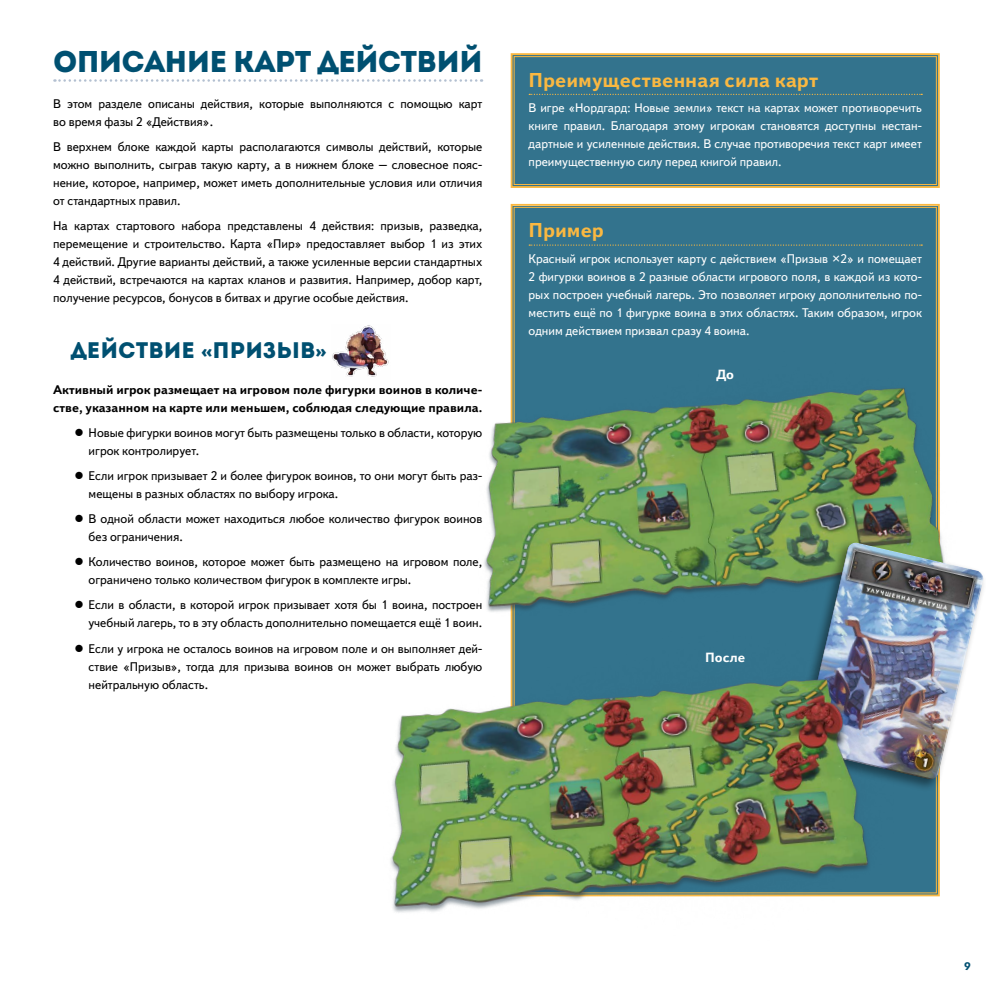
<style>
.page{position:relative;width:993px;height:993px;background:#fff}
.page>*{position:absolute;margin:0;border:0;box-sizing:border-box;transform-origin:0 0}
.t1{font:30px "Intro";letter-spacing:-.03em;color:#005071}
.t2{font:22.5px "Intro";color:#005071}
.t3{font:700 20px "Textbook New";letter-spacing:.005em;color:#fab841}
.t4{font:700 13.38px "Textbook New";color:#fff}
.t5{font:12.5px/18px "Textbook New";color:#000}
.t6{font:12.5px/18px "Textbook New";color:#fff;text-align:justify}
.t7{font:700 12.5px/18px "Textbook New";color:#000}
.t8{font:700 12.5px "Serenity";color:#005071}
.s1{font-family:"Serenity";font-weight:700}
</style>
<div class="page">
<svg style="left:54px;top:79px;width:428px;height:3px"></svg>
<img style="left:332px;top:325px;width:57px;height:52px">
<div style="left:510px;top:53px;width:430px;height:135px;background:#33738d"></div>
<div style="left:513px;top:56px;width:423px;height:129px;border:1px solid #fab841"></div>
<svg style="left:510px;top:203px;width:430px;height:694px;background:#3f788a"></svg>
<img style="left:484px;top:301px;width:458px;height:287px">
<div style="left:790px;top:539px;width:196px;height:252px;background:#000;opacity:.45"></div>
<svg style="left:803px;top:540px;width:182px;height:239px"></svg>
<img style="left:799px;top:542px;width:183px;height:239px">
<div style="left:371px;top:590px;width:526px;height:355px;background:#233845;opacity:.5"></div>
<img style="left:373px;top:588px;width:521px;height:351px">
<h1 class="t1" style="left:53px;top:44px;width:430px">ОПИСАНИЕ КАРТ ДЕЙСТВИЙ</h1>
<p class="t5" style="left:53px;top:94px;width:430px">В этом разделе описаны действия, которые выполняются с помощью карт во время фазы 2 «Действия».</p>
<p class="t5" style="left:53px;top:138px;width:430px;text-align:justify">В верхнем блоке каждой карты располагаются символы действий, которые можно выполнить, сыграв такую карту, а в нижнем блоке – словесное пояс&shy;нение, которое, например, может иметь дополнительные условия или отличия от стандартных правил.</p>
<p class="t5" style="left:53px;top:217px;width:430px;text-align:justify">На картах стартового набора представлены 4 действия: призыв, разведка, перемещение и строительство. Карта «Пир» предоставляет выбор 1 из этих 4 действий. Другие варианты действий, а также усиленные версии стандартных 4 действий, встречаются на картах кланов и развития. Например, добор карт, получение ресурсов, бонусов в битвах и другие особые действия.</p>
<h2 class="t2" style="left:71px;top:336px;width:257px">ДЕЙСТВИЕ <span class="s1">«</span>ПРИЗЫВ<span class="s1">»</span></h2>
<p class="t7" style="left:53px;top:380px;width:430px">Активный игрок размещает на игровом поле фигурки воинов в количе&shy;стве, указанном на карте или меньшем, соблюдая следующие правила.</p>
<p class="t5" style="left:89px;top:423px;width:395px">Новые фигурки воинов могут быть размещены только в области, которую игрок контролирует.</p>
<p class="t5" style="left:89px;top:466px;width:395px">Если игрок призывает 2 и более фигурок воинов, то они могут быть раз&shy;мещены в разных областях по выбору игрока.</p>
<p class="t5" style="left:89px;top:509px;width:395px">В одной области может находиться любое количество фигурок воинов без ограничения.</p>
<p class="t5" style="left:89px;top:552px;width:395px">Количество воинов, которое может быть размещено на игровом поле, ограничено только количеством фигурок в комплекте игры.</p>
<p class="t5" style="left:89px;top:596px;width:395px">Если в области, в которой игрок призывает хотя бы 1 воина, построен учебный лагерь, то в эту область дополнительно помещается ещё 1 воин.</p>
<p class="t5" style="left:89px;top:639px;width:395px;text-align:justify">Если у игрока не осталось воинов на игровом поле и он выполняет дей&shy;ствие «Призыв», тогда для призыва воинов он может выбрать любую нейтральную область.</p>
<h3 class="t3" style="left:528px;top:67px;width:291px">Преимущественная сила карт</h3>
<p class="t6" style="left:528px;top:98px;width:394px">В игре «Нордгард: Новые земли» текст на картах может противоречить книге правил. Благодаря этому игрокам становятся доступны нестан&shy;дартные и усиленные действия. В случае противоречия текст карт имеет преимущественную силу перед книгой правил.</p>
<h3 class="t3" style="left:528px;top:218px;width:77px">Пример</h3>
<p class="t6" style="left:528px;top:249px;width:394px">Красный игрок использует карту с действием «Призыв ×2» и помещает 2 фигурки воинов в 2 разные области игрового поля, в каждой из кото&shy;рых построен учебный лагерь. Это позволяет игроку дополнительно по&shy;местить ещё по 1 фигурке воина в этих областях. Таким образом, игрок одним действием призвал сразу 4 воина.</p>
<p class="t4" style="left:716px;top:366px;width:19px">До</p>
<p class="t4" style="left:705px;top:649px;width:42px">После</p>
<p class="t8" style="left:963px;top:959px;width:8px">9</p>
</div>
